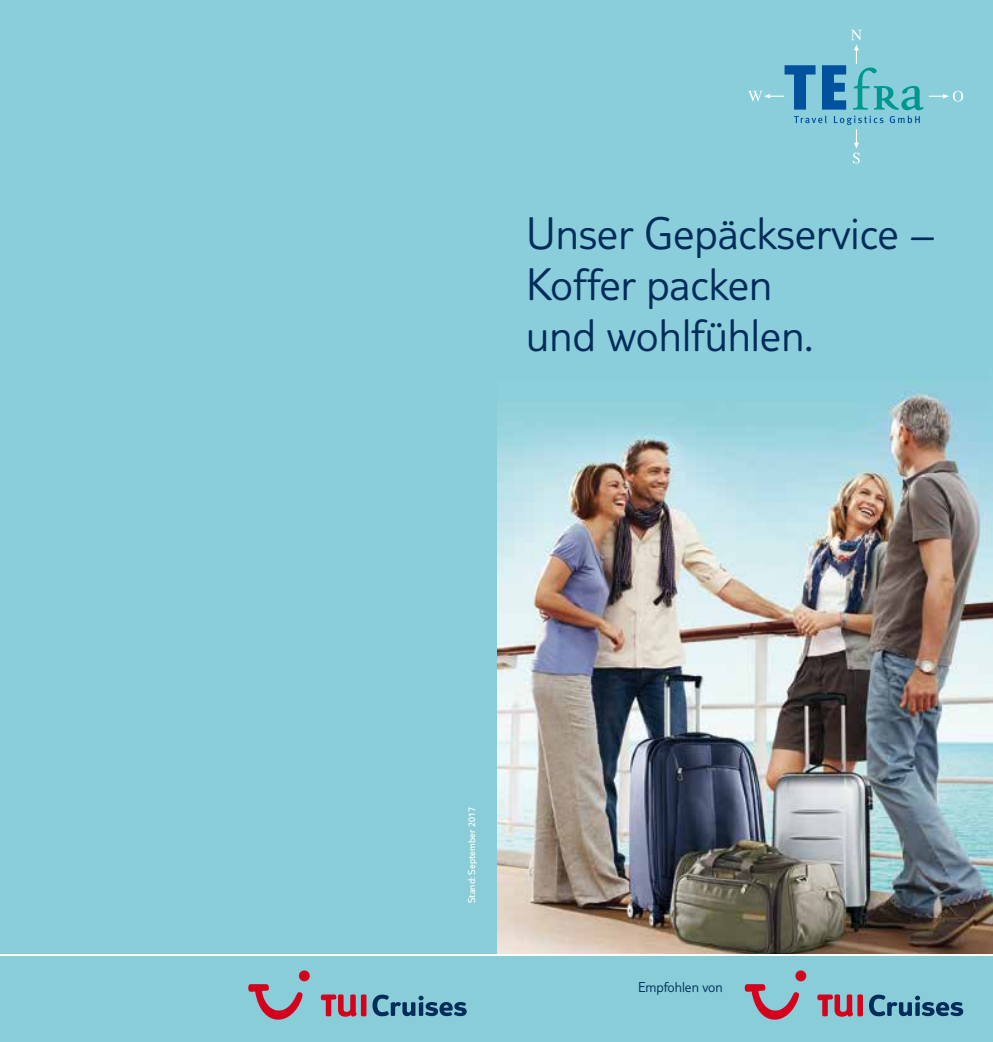
<style>
.page{position:relative;width:993px;height:1042px;background:#fff}
.page>*{position:absolute;margin:0;border:0;box-sizing:border-box;transform-origin:0 0}
.t1{font:300 47.25px/50.8px "TUI Type";color:#002c5a}
.t2{font:300 14.88px "TUI Type";color:#002c5a}
.t3{font:10.5px "TUI Type";color:#fff}
</style>
<div class="page">
<img style="left:496px;top:0;width:496px;height:954px">
<svg style="left:747px;top:30px;width:215px;height:133px;background:#7ec5d5"></svg>
<div style="left:496px;top:955px;width:496px;height:87px;background:#88cdd8"></div>
<div style="left:0;top:0;width:496px;height:1042px;background:#88cdd8"></div>
<hr style="left:0;top:954px;width:992px;height:1px;background:#fff">
<svg style="left:817px;top:994px;width:45px;height:22px"></svg>
<svg style="left:744px;top:984px;width:55px;height:35px"></svg>
<div style="left:795px;top:970px;width:11px;height:11px;background:#d4021d;border-radius:50%"></div>
<svg style="left:869px;top:994px;width:93px;height:22px"></svg>
<svg style="left:321px;top:994px;width:45px;height:22px"></svg>
<svg style="left:248px;top:984px;width:55px;height:35px"></svg>
<div style="left:299px;top:970px;width:11px;height:11px;background:#d4021d;border-radius:50%"></div>
<svg style="left:372px;top:994px;width:94px;height:22px"></svg>
<p class="t1" style="left:526px;top:207px;width:409px">Unser Gepäckservice –<br>Koffer packen<br>und wohlfühlen.</p>
<p class="t3" style="left:465px;top:903px;width:98px;rotate:-90deg">Stand: September 2017</p>
<p class="t2" style="left:637px;top:978px;width:86px">Empfohlen von</p>
</div>
